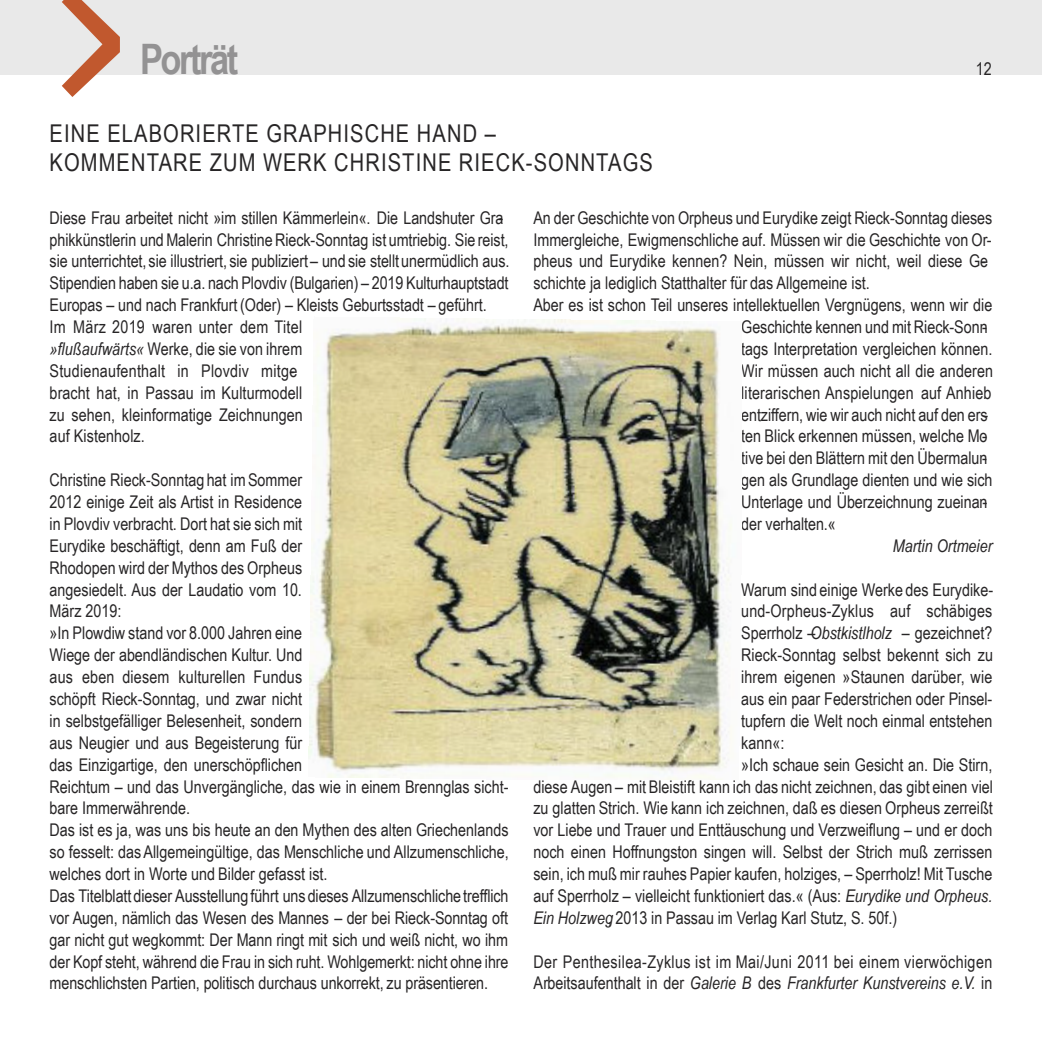
<style>
.page{position:relative;width:1042px;height:1042px;background:#fff}
.page>*{position:absolute;margin:0;border:0;box-sizing:border-box;transform-origin:0 0}
.t1{font:194.25px "Monaco";color:#c1582e}
.t2{font:700 42px "Arial Narrow";letter-spacing:-.06em;color:#939293}
.t3{font:24.5px/29.4px "Arial Narrow";letter-spacing:.045em;color:#272526}
.t4{font:17.5px/21.9px "Arial Narrow";color:#272526}
.t5{font:17.5px/21.9px "Arial Narrow";letter-spacing:.025em;color:#272526}
.t6{font:italic 17.5px "Arial Narrow";color:#272526}
.s1{font-style:italic}
</style>
<div class="page">
<div style="left:0;top:0;width:1042px;height:74px;background:#e9e9e9"></div>
<img style="left:309px;top:318px;width:423px;height:461px">
<h1 class="t1" style="left:35px;top:-97px;width:118px">›</h1>
<h2 class="t2" style="left:140px;top:44px;width:100px">Porträt</h2>
<p class="t4" style="left:976px;top:59px;width:17px">12</p>
<h3 class="t3" style="left:50px;top:121px;width:605px">EINE ELABORIERTE GRAPHISCHE HAND –<br>KOMMENTARE ZUM WERK CHRISTINE RIECK-SONNTAGS</h3>
<p class="t4" style="left:50px;top:208px;width:461px">Diese Frau arbeitet nicht »im stillen Kämmerlein«. Die Landshuter Gra&shy;phikkünstlerin undMalerin ChristineRieck-Sonntag ist umtriebig. Sie reist, sie unterrichtet, sie illustriert, sie publiziert – und sie stellt unermüdlich aus.<br>Stipendien haben sie u.a. nach Plovdiv (Bulgarien) – 2019 Kulturhauptstadt Europas – und nach Frankfurt (Oder) – Kleists Geburtsstadt – geführt.<br>Im März 2019 waren unter dem Titel<br><span class="s1">»flußaufwärts«</span> Werke, die sie von ihrem<br>Studienaufenthalt in Plovdiv mitge-<br>bracht hat, in Passau im Kulturmodell<br>zu sehen, kleinformatige Zeichnungen<br>auf Kistenholz.</p>
<p class="t4" style="left:50px;top:471px;width:461px">Christine Rieck-Sonntag hat imSommer<br>2012 einige Zeit als Artist in Residence<br>in Plovdiv verbracht. Dort hat sie sich mit<br>Eurydike beschäftigt, denn am Fuß der<br>Rhodopen wird der Mythos des Orpheus<br>angesiedelt. Aus der Laudatio vom 10.<br>März 2019:<br>»In Plowdiw stand vor 8.000 Jahren eine<br>Wiege der abendländischen Kultur. Und<br>aus eben diesem kulturellen Fundus<br>schöpft Rieck-Sonntag, und zwar nicht<br>in selbstgefälliger Belesenheit, sondern<br>aus Neugier und aus Begeisterung für<br>das Einzigartige, den unerschöpflichen<br>Reichtum – und das Unvergängliche, das wie in einem Brennglas sicht&shy;bare Immerwährende.<br>Das ist es ja, was uns bis heute an den Mythen des alten Griechenlands so fesselt: dasAllgemeingültige, das Menschliche und Allzumenschliche, welches dort in Worte und Bilder gefasst ist.<br>Das Titelblatt dieser Ausstellung führt uns dieses Allzumenschliche trefflich vor Augen, nämlich das Wesen des Mannes – der bei Rieck-Sonntag oft gar nicht gut wegkommt: Der Mann ringt mit sich und weiß nicht, wo ihm der Kopf steht, während die Frau in sich ruht. Wohlgemerkt: nicht ohne ihre menschlichsten Partien, politisch durchaus unkorrekt, zu präsentieren.</p>
<p class="t4" style="left:533px;top:208px;width:460px">An der Geschichte von Orpheus und Eurydike zeigt Rieck-Sonntag dieses</p>
<p class="t4" style="left:533px;top:230px;width:460px">Immergleiche, Ewigmenschliche auf. Müssen wir die Geschichte von Or-</p>
<p class="t4" style="left:533px;top:252px;width:456px">pheus und Eurydike kennen? Nein, müssen wir nicht, weil diese Ge-</p>
<p class="t4" style="left:533px;top:274px;width:338px">schichte ja lediglich Statthalter für das Allgemeine ist.</p>
<p class="t4" style="left:533px;top:296px;width:460px">Aber es ist schon Teil unseres intellektuellen Vergnügens, wenn wir die</p>
<p class="t4" style="left:741px;top:317px;width:248px">Geschichte kennen und mit Rieck-Sonn-</p>
<p class="t4" style="left:741px;top:339px;width:253px">tags Interpretation vergleichen können.</p>
<p class="t4" style="left:741px;top:361px;width:253px">Wir müssen auch nicht all die anderen</p>
<p class="t4" style="left:741px;top:383px;width:252px">literarischen Anspielungen auf Anhieb</p>
<p class="t4" style="left:741px;top:405px;width:249px">entziffern, wie wir auch nicht auf den ers-</p>
<p class="t4" style="left:741px;top:427px;width:248px">ten Blick erkennen müssen, welche Mo-</p>
<p class="t4" style="left:741px;top:449px;width:248px">tive bei den Blättern mit den Übermalun-</p>
<p class="t4" style="left:741px;top:471px;width:253px">gen als Grundlage dienten und wie sich</p>
<p class="t4" style="left:741px;top:492px;width:248px">Unterlage und Überzeichnung zueinan-</p>
<p class="t4" style="left:741px;top:514px;width:96px">der verhalten.«</p>
<p class="t6" style="left:893px;top:539px;width:101px">Martin Ortmeier</p>
<p class="t4" style="left:741px;top:580px;width:253px">Warum sind einige Werke des Eurydike-</p>
<p class="t4" style="left:741px;top:602px;width:253px">und-Orpheus-Zyklus auf schäbiges</p>
<p class="t4" style="left:741px;top:624px;width:253px">Sperrholz –<span class="s1">Obstkistlholz</span> – gezeichnet?</p>
<p class="t4" style="left:741px;top:646px;width:253px">Rieck-Sonntag selbst bekennt sich zu</p>
<p class="t4" style="left:741px;top:667px;width:253px">ihrem eigenen »Staunen darüber, wie</p>
<p class="t4" style="left:741px;top:689px;width:253px">aus ein paar Federstrichen oder Pinsel-</p>
<p class="t4" style="left:741px;top:711px;width:253px">tupfern die Welt noch einmal entstehen</p>
<p class="t4" style="left:741px;top:733px;width:45px">kann«:</p>
<p class="t4" style="left:741px;top:755px;width:253px">»Ich schaue sein Gesicht an. Die Stirn,</p>
<p class="t4" style="left:533px;top:777px;width:461px">diese Augen – mit Bleistift kann ich das nicht zeichnen, das gibt einen viel</p>
<p class="t4" style="left:533px;top:799px;width:461px">zu glatten Strich. Wie kann ich zeichnen, daß es diesen Orpheus zerreißt</p>
<p class="t4" style="left:533px;top:821px;width:460px">vor Liebe und Trauer und Enttäuschung und Verzweiflung – und er doch</p>
<p class="t4" style="left:533px;top:842px;width:460px">noch einen Hoffnungston singen will. Selbst der Strich muß zerrissen</p>
<p class="t4" style="left:533px;top:864px;width:460px">sein, ich muß mir rauhes Papier kaufen, holziges, – Sperrholz! Mit Tusche</p>
<p class="t4" style="left:533px;top:886px;width:460px">auf Sperrholz – vielleicht funktioniert das.« (Aus: <span class="s1">Eurydike und Orpheus.</span></p>
<p class="t4" style="left:533px;top:908px;width:365px"><span class="s1">Ein Holzweg</span>, 2013 in Passau im Verlag Karl Stutz, S. 50f.)</p>
<p class="t5" style="left:533px;top:952px;width:460px">Der Penthesilea-Zyklus ist im Mai/Juni 2011 bei einem vierwöchigen<br>Arbeitsaufenthalt in der <span class="s1">Galerie B</span> des <span class="s1">Frankfurter Kunstvereins e.V.</span> in</p>
</div>
